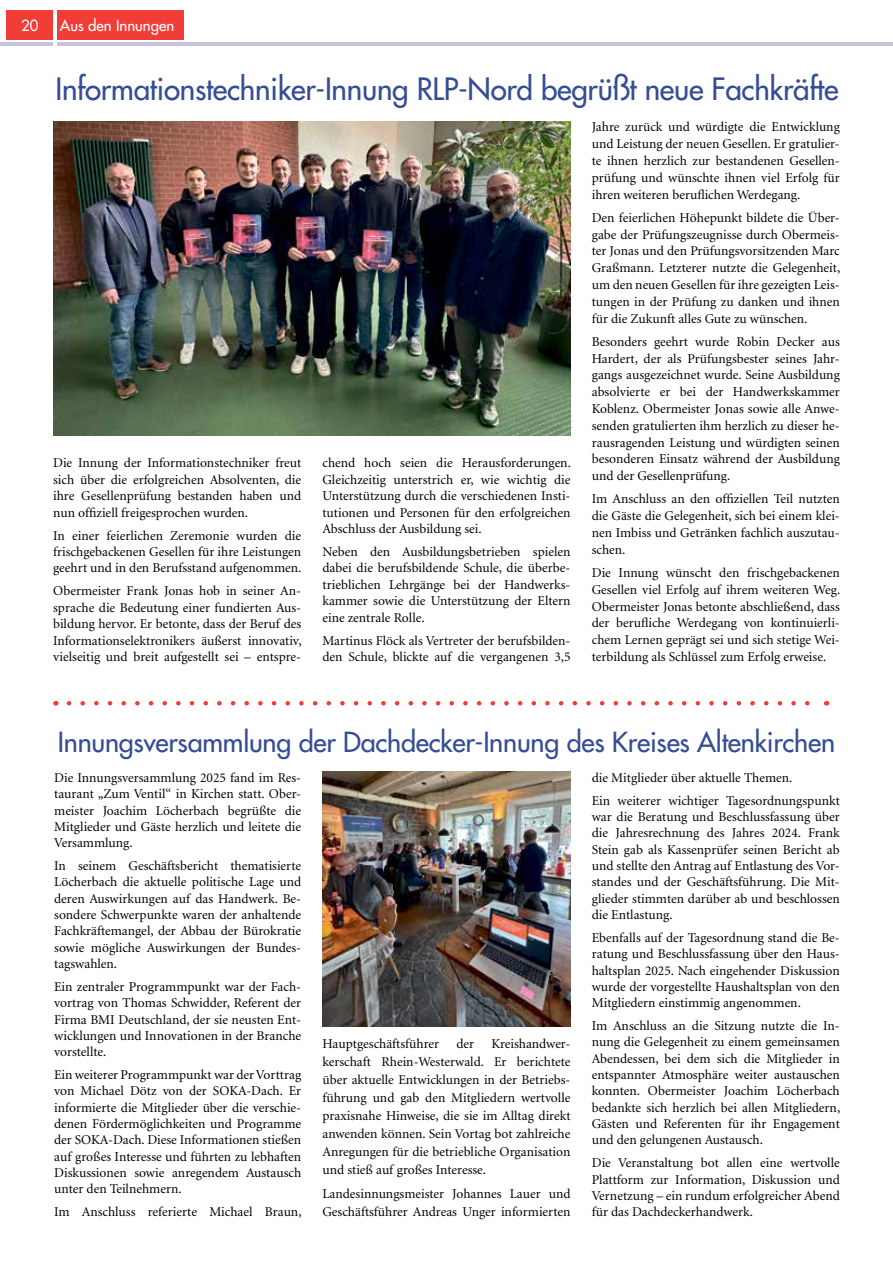
<style>
.page{position:relative;width:893px;height:1263px;background:#fff}
.page>*{position:absolute;margin:0;border:0;box-sizing:border-box;transform-origin:0 0}
.t1{font:30px "Futura LT";letter-spacing:-.01em;color:#364d95}
.t2{font:27px "Futura LT";letter-spacing:-.01em;color:#364d95}
.t3{font:15px "Futura LT";color:#fff}
.t4{font:13.5px/16.4px "Minion LT";color:#000;text-align:justify}
</style>
<div class="page">
<hr style="left:0;top:43px;width:893px;height:3px;background:#c7c2de">
<div style="left:6px;top:10px;width:178px;height:30px;background:#f13d37"></div>
<hr style="left:53px;top:0;width:4px;height:46px;background:#fff">
<svg style="left:69px;top:701px;width:741px;height:4px"></svg>
<img style="left:53px;top:121px;width:517px;height:315px">
<img style="left:322px;top:772px;width:248px;height:254px">
<p class="t3" style="left:21px;top:15px;width:19px">20</p>
<p class="t3" style="left:60px;top:15px;width:116px">Aus den Innungen</p>
<h1 class="t1" style="left:55px;top:70px;width:785px">Informationstechniker-Innung RLP-Nord begrüßt neue Fachkräfte</h1>
<p class="t4" style="left:53px;top:455px;width:250px">Die Innung der Informationstechniker freut sich über die erfolgreichen Absolventen, die ihre Gesellenprüfung bestanden haben und nun offiziell freigesprochen wurden.</p>
<p class="t4" style="left:53px;top:527px;width:250px">In einer feierlichen Zeremonie wurden die frischgebackenen Gesellen für ihre Leistungen geehrt und in den Berufsstand aufgenommen.</p>
<p class="t4" style="left:53px;top:583px;width:250px">Obermeister Frank Jonas hob in seiner An&shy;sprache die Bedeutung einer fundierten Aus&shy;bildung hervor. Er betonte, dass der Beruf des Informationselektronikers äußerst innovativ, vielseitig und breit aufgestellt sei – entspre-</p>
<p class="t4" style="left:322px;top:455px;width:250px">chend hoch seien die Herausforderungen.<br>Gleichzeitig unterstrich er, wie wichtig die Unterstützung durch die verschiedenen Insti&shy;tutionen und Personen für den erfolgreichen Abschluss der Ausbildung sei.</p>
<p class="t4" style="left:322px;top:544px;width:250px">Neben den Ausbildungsbetrieben spielen dabei die berufsbildende Schule, die überbe&shy;trieblichen Lehrgänge bei der Handwerks&shy;kammer sowie die Unterstützung der Eltern eine zentrale Rolle.</p>
<p class="t4" style="left:322px;top:633px;width:250px">Martinus Flöck als Vertreter der berufsbilden&shy;den Schule, blickte auf die vergangenen 3,5</p>
<p class="t4" style="left:592px;top:119px;width:250px;line-height:16.8px">Jahre zurück und würdigte die Entwicklung und Leistung der neuen Gesellen. Er gratulier&shy;te ihnen herzlich zur bestandenen Gesellen&shy;prüfung und wünschte ihnen viel Erfolg für ihren weiteren beruflichen Werdegang.</p>
<p class="t4" style="left:592px;top:209px;width:250px;line-height:16.8px">Den feierlichen Höhepunkt bildete die Über&shy;gabe der Prüfungszeugnisse durch Obermeis&shy;ter Jonas und den Prüfungsvorsitzenden Marc Graßmann. Letzterer nutzte die Gelegenheit, um den neuen Gesellen für ihre gezeigten Leis&shy;tungen in der Prüfung zu danken und ihnen für die Zukunft alles Gute zu wünschen.</p>
<p class="t4" style="left:592px;top:333px;width:250px;line-height:16.8px">Besonders geehrt wurde Robin Decker aus Hardert, der als Prüfungsbester seines Jahr&shy;gangs ausgezeichnet wurde. Seine Ausbildung absolvierte er bei der Handwerkskammer Koblenz. Obermeister Jonas sowie alle Anwe&shy;senden gratulierten ihm herzlich zu dieser he&shy;rausragenden Leistung und würdigten seinen besonderen Einsatz während der Ausbildung und der Gesellenprüfung.</p>
<p class="t4" style="left:592px;top:491px;width:250px;line-height:16.8px">Im Anschluss an den offiziellen Teil nutzten die Gäste die Gelegenheit, sich bei einem klei&shy;nen Imbiss und Getränken fachlich auszutau&shy;schen.</p>
<p class="t4" style="left:592px;top:565px;width:250px;line-height:16.8px">Die Innung wünscht den frischgebackenen Gesellen viel Erfolg auf ihrem weiteren Weg.<br>Obermeister Jonas betonte abschließend, dass der berufliche Werdegang von kontinuierli&shy;chem Lernen geprägt sei und sich stetige Wei&shy;terbildung als Schlüssel zum Erfolg erweise.</p>
<h2 class="t2" style="left:58px;top:724px;width:779px">Innungsversammlung der Dachdecker-Innung des Kreises Altenkirchen</h2>
<p class="t4" style="left:54px;top:770px;width:248px">Die Innungsversammlung 2025 fand im Res&shy;taurant „Zum Ventil“ in Kirchen statt. Ober&shy;meister Joachim Löcherbach begrüßte die Mitglieder und Gäste herzlich und leitete die Versammlung.</p>
<p class="t4" style="left:54px;top:858px;width:248px">In seinem Geschäftsbericht thematisierte Löcherbach die aktuelle politische Lage und deren Auswirkungen auf das Handwerk. Be&shy;sondere Schwerpunkte waren der anhaltende Fachkräftemangel, der Abbau der Bürokratie sowie mögliche Auswirkungen der Bundes&shy;tagswahlen.</p>
<p class="t4" style="left:54px;top:979px;width:248px">Ein zentraler Programmpunkt war der Fach&shy;vortrag von Thomas Schwidder, Referent der Firma BMI Deutschland, der sie neusten Ent&shy;wicklungen und Innovationen in der Branche vorstellte.</p>
<p class="t4" style="left:54px;top:1067px;width:248px">Ein weiterer Programmpunkt war der Vorttrag von Michael Dötz von der SOKA-Dach. Er informierte die Mitglieder über die verschie&shy;denen Fördermöglichkeiten und Programme der SOKA-Dach. Diese Informationen stießen auf großes Interesse und führten zu lebhaften Diskussionen sowie anregendem Austausch unter den Teilnehmern.</p>
<p class="t4" style="left:54px;top:1204px;width:249px">Im Anschluss referierte Michael Braun,</p>
<p class="t4" style="left:592px;top:767px;width:250px;line-height:22.6px">die Mitglieder über aktuelle Themen.<br>Ein weiterer wichtiger Tagesordnungspunkt</p>
<p class="t4" style="left:592px;top:809px;width:250px">war die Beratung und Beschlussfassung über die Jahresrechnung des Jahres 2024. Frank Stein gab als Kassenprüfer seinen Bericht ab und stellte den Antrag auf Entlastung des Vor&shy;standes und der Geschäftsführung. Die Mit&shy;glieder stimmten darüber ab und beschlossen die Entlastung.</p>
<p class="t4" style="left:592px;top:930px;width:250px">Ebenfalls auf der Tagesordnung stand die Be&shy;ratung und Beschlussfassung über den Haus&shy;haltsplan 2025. Nach eingehender Diskussion wurde der vorgestellte Haushaltsplan von den Mitgliedern einstimmig angenommen.</p>
<p class="t4" style="left:592px;top:1018px;width:250px">Im Anschluss an die Sitzung nutzte die In&shy;nung die Gelegenheit zu einem gemeinsamen Abendessen, bei dem sich die Mitglieder in entspannter Atmosphäre weiter austauschen konnten. Obermeister Joachim Löcherbach bedankte sich herzlich bei allen Mitgliedern, Gästen und Referenten für ihr Engagement und den gelungenen Austausch.</p>
<p class="t4" style="left:592px;top:1155px;width:250px">Die Veranstaltung bot allen eine wertvolle Plattform zur Information, Diskussion und Vernetzung – ein rundum erfolgreicher Abend für das Dachdeckerhandwerk.</p>
<p class="t4" style="left:322px;top:1035px;width:250px;line-height:18px;text-indent:169px">Kreishandwer&shy;kerschaft Rhein-Westerwald. Er berichtete über aktuelle Entwicklungen in der Betriebs&shy;führung und gab den Mitgliedern wertvolle praxisnahe Hinweise, die sie im Alltag direkt anwenden können. Sein Vortag bot zahlreiche Anregungen für die betriebliche Organisation und stieß auf großes Interesse.</p>
<p class="t4" style="left:322px;top:1185px;width:250px;line-height:18px">Landesinnungsmeister Johannes Lauer und<br>Geschäftsführer Andreas Unger informierten</p>
<p class="t4" style="left:322px;top:1036px;width:118px">Hauptgeschäftsführer</p>
<p class="t4" style="left:456px;top:1036px;width:19px">der</p>
</div>
